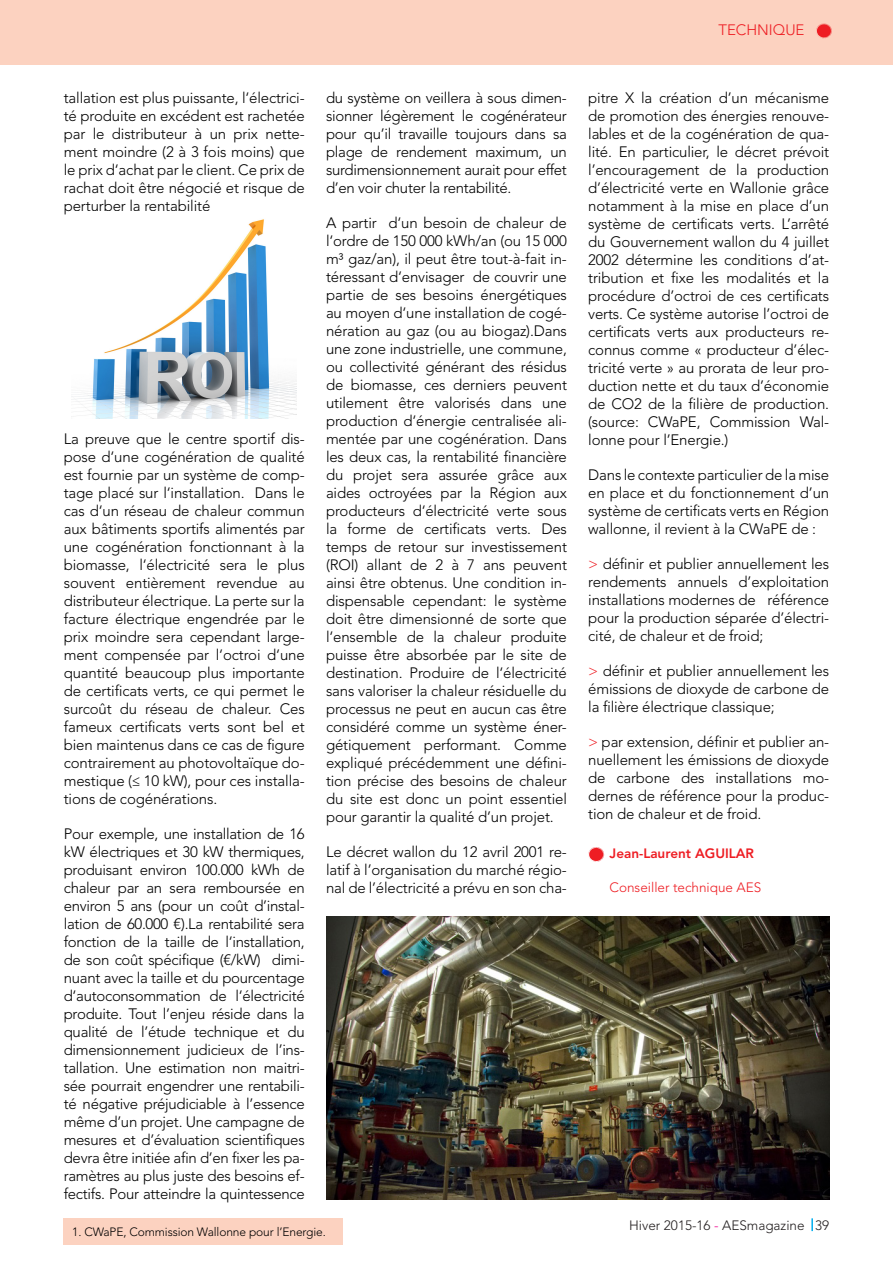
<style>
.page{position:relative;width:893px;height:1263px;background:#fff}
.page>*{position:absolute;margin:0;border:0;box-sizing:border-box;transform-origin:0 0}
.Texte{font:300 15px/18px "Avenir LT Std";letter-spacing:-.01em;color:#000;text-align:justify}
.Texte-2{font:300 15px "Avenir LT Std";color:#ee1d23}
.t1{font:300 13.5px "Avenir LT Std";color:#231f20}
.Signature{font:300 13.5px "Avenir LT Std";color:#ee1d23}
.Signature-2{font:800 13.5px "Avenir LT Std";color:#ee1d23}
.Texte-3{font:300 12px "Avenir LT Std";letter-spacing:-.01em;color:#000}
.s1{color:#ee1d23}
.s2{color:#ed028c}
</style>
<div class="page">
<svg style="left:588px;top:847px;width:16px;height:15px"></svg>
<img style="left:326px;top:916px;width:503px;height:283px">
<svg style="left:811px;top:1218px;width:2px;height:13px"></svg>
<div style="left:0;top:0;width:893px;height:65px;background:#fcd2c0"></div>
<svg style="left:816px;top:23px;width:16px;height:15px"></svg>
<img style="left:71px;top:219px;width:225px;height:200px">
<div style="left:64px;top:1218px;width:279px;height:27px;background:#fcd2c0"></div>
<p class="Texte-2" style="left:718px;top:21px;width:88px">TECHNIQUE</p>
<p class="Texte" style="left:64px;top:89px;width:242px">tallation est plus puissante, l‘électrici&shy;té produite en excédent est rachetée par le distributeur à un prix nette&shy;ment moindre (2 à 3 fois moins) que le prix d‘achat par le client. Ce prix de rachat doit être négocié et risque de perturber la rentabilité</p>
<p class="Texte" style="left:64px;top:430px;width:242px">La preuve que le centre sportif dis&shy;pose d‘une cogénération de qualité est fournie par un système de comp&shy;tage placé sur l‘installation. Dans le cas d‘un réseau de chaleur commun aux bâtiments sportifs alimentés par une cogénération fonctionnant à la biomasse, l‘électricité sera le plus souvent entièrement revendue au distributeur électrique. La perte sur la facture électrique engendrée par le prix moindre sera cependant large&shy;ment compensée par l‘octroi d‘une quantité beaucoup plus importante de certificats verts, ce qui permet le surcoût du réseau de chaleur. Ces fameux certificats verts sont bel et bien maintenus dans ce cas de figure contrairement au photovoltaïque do&shy;mestique (≤ 10 kW), pour ces installa&shy;tions de cogénérations.</p>
<p class="Texte" style="left:64px;top:825px;width:242px">Pour exemple, une installation de 16 kW électriques et 30 kW thermiques, produisant environ 100.000 kWh de chaleur par an sera remboursée en environ 5 ans (pour un coût d’instal&shy;lation de 60.000 €).La rentabilité sera fonction de la taille de l‘installation, de son coût spécifique (€/kW) dimi&shy;nuant avec la taille et du pourcentage d‘autoconsommation de l‘électricité produite. Tout l’enjeu réside dans la qualité de l’étude technique et du dimensionnement judicieux de l’ins&shy;tallation. Une estimation non maitri&shy;sée pourrait engendrer une rentabili&shy;té négative préjudiciable à l’essence même d’un projet. Une campagne de mesures et d’évaluation scientifiques devra être initiée afin d’en fixer les pa&shy;ramètres au plus juste des besoins ef&shy;fectifs. Pour atteindre la quintessence</p>
<p class="Texte" style="left:326px;top:89px;width:242px">du système on veillera à sous dimen&shy;sionner légèrement le cogénérateur pour qu’il travaille toujours dans sa plage de rendement maximum, un surdimensionnement aurait pour effet d’en voir chuter la rentabilité.</p>
<p class="Texte" style="left:326px;top:214px;width:242px">A partir d‘un besoin de chaleur de l‘ordre de 150 000 kWh/an (ou 15 000 m³ gaz/an), il peut être tout-à-fait in&shy;téressant d‘envisager de couvrir une partie de ses besoins énergétiques au moyen d‘une installation de cogé&shy;nération au gaz (ou au biogaz).Dans une zone industrielle, une commune, ou collectivité générant des résidus de biomasse, ces derniers peuvent utilement être valorisés dans une production d‘énergie centralisée ali&shy;mentée par une cogénération. Dans les deux cas, la rentabilité financière du projet sera assurée grâce aux aides octroyées par la Région aux producteurs d‘électricité verte sous la forme de certificats verts. Des temps de retour sur investissement (ROI) allant de 2 à 7 ans peuvent ainsi être obtenus. Une condition in&shy;dispensable cependant: le système doit être dimensionné de sorte que l‘ensemble de la chaleur produite puisse être absorbée par le site de destination. Produire de l‘électricité sans valoriser la chaleur résiduelle du processus ne peut en aucun cas être considéré comme un système éner&shy;gétiquement performant. Comme expliqué précédemment une défini&shy;tion précise des besoins de chaleur du site est donc un point essentiel pour garantir la qualité d’un projet.</p>
<p class="Texte" style="left:326px;top:843px;width:242px">Le décret wallon du 12 avril 2001 re&shy;latif à l’organisation du marché régio&shy;nal de l’électricité a prévu en son cha-</p>
<p class="Texte-3" style="left:72px;top:1225px;width:255px">1. CWaPE, Commission Wallonne pour l’Energie.</p>
<p class="Texte" style="left:588px;top:89px;width:242px">pitre X la création d’un mécanisme de promotion des énergies renouve&shy;lables et de la cogénération de qua&shy;lité. En particulier, le décret prévoit l’encouragement de la production d’électricité verte en Wallonie grâce notamment à la mise en place d’un système de certificats verts. L’arrêté du Gouvernement wallon du 4 juillet 2002 détermine les conditions d’at&shy;tribution et fixe les modalités et la procédure d’octroi de ces certificats verts. Ce système autorise l’octroi de certificats verts aux producteurs re&shy;connus comme « producteur d’élec&shy;tricité verte » au prorata de leur pro&shy;duction nette et du taux d’économie de CO2 de la filière de production. (source: CWaPE, Commission Wal&shy;lonne pour l’Energie.)</p>
<p class="Texte" style="left:588px;top:466px;width:242px">Dans le contexte particulier de la mise en place et du fonctionnement d’un système de certificats verts en Région wallonne, il revient à la CWaPE de :</p>
<p class="Texte" style="left:588px;top:555px;width:242px"><span class="s1">&gt;</span> définir et publier annuellement les rendements annuels d’exploitation installations modernes de référence pour la production séparée d’électri&shy;cité, de chaleur et de froid;</p>
<p class="Texte" style="left:588px;top:662px;width:242px"><span class="s1">&gt;</span> définir et publier annuellement les émissions de dioxyde de carbone de la filière électrique classique;</p>
<p class="Texte" style="left:588px;top:733px;width:242px"><span class="s1">&gt;</span> par extension, définir et publier an&shy;nuellement les émissions de dioxyde de carbone des installations mo&shy;dernes de référence pour la produc&shy;tion de chaleur et de froid.</p>
<p class="Signature-2" style="left:610px;top:846px;width:146px">Jean-Laurent AGUILAR</p>
<p class="Signature" style="left:610px;top:879px;width:153px">Conseiller technique AES</p>
<p class="t1" style="left:629px;top:1217px;width:201px">Hiver 2015-16 <span class="s2">-</span> AESmagazine 39</p>
</div>
